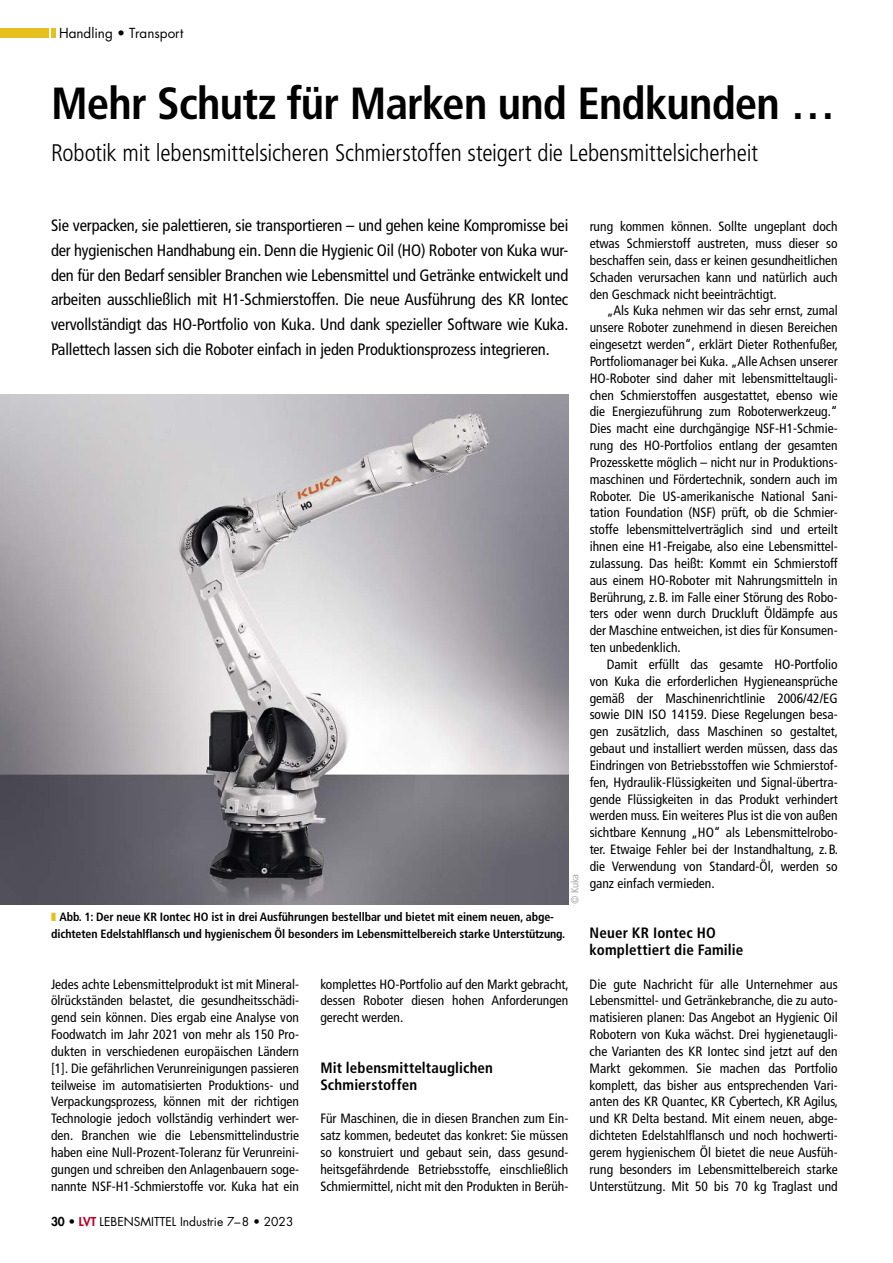
<style>
.page{position:relative;width:893px;height:1263px;background:#fff}
.page>*{position:absolute;margin:0;border:0;box-sizing:border-box;transform-origin:0 0}
.t1{font:700 condensed 45px "Frutiger LT Std";letter-spacing:-.02em;color:#000}
.t2{font:300 condensed 24px "Frutiger LT Std";letter-spacing:-.01em;color:#000}
.t3{font:condensed 16.5px/24.8px "Frutiger LT Std";letter-spacing:-.01em;color:#000;text-align:justify}
.t4{font:700 condensed 15px/16.8px "Frutiger LT Std";letter-spacing:.01em;color:#000}
.t5{font:condensed 13.5px/16.8px "Frutiger LT Std";color:#000;text-align:justify}
.t6{font:13.5px "Futura Std";color:#000}
.t7{font:700 condensed 12px/16.8px "Frutiger LT Std";letter-spacing:-.01em;color:#000}
.t8{font:12px "Futura Std";color:#000}
.t9{font:condensed 10.5px "Frutiger LT Std";color:#aaa}
.s1{color:#e7c01f}
.s2{font-weight:800}
.s3{font-weight:800;color:#be0027}
</style>
<div class="page">
<img style="left:0;top:395px;width:568px;height:509px">
<hr style="left:51px;top:28px;width:4px;height:10px;background:#e7c01f">
<div style="left:0;top:28px;width:48px;height:10px;background:#e7c01f"></div>
<p class="t6" style="left:59px;top:24px;width:126px">Handling • Transport</p>
<h1 class="t1" style="left:51px;top:76px;width:786px">Mehr Schutz für Marken und Endkunden …</h1>
<h2 class="t2" style="left:51px;top:139px;width:709px">Robotik mit lebensmittelsicheren Schmierstoffen steigert die Lebensmittelsicherheit</h2>
<p class="t3" style="left:51px;top:213px;width:519px">Sie verpacken, sie palettieren, sie transportieren – und gehen keine Kompromisse bei der hygienischen Handhabung ein. Denn die Hygienic Oil (HO) Roboter von Kuka wur&shy;den für den Bedarf sensibler Branchen wie Lebensmittel und Getränke entwickelt und arbeiten ausschließlich mit H1-Schmierstoffen. Die neue Ausführung des KR Iontec vervollständigt das HO-Portfolio von Kuka. Und dank spezieller Software wie Kuka.<br>Pallettech lassen sich die Roboter einfach in jeden Produktionsprozess integrieren.</p>
<p class="t9" style="left:569px;top:904px;width:32px;rotate:-90deg">© Kuka</p>
<p class="t7" style="left:51px;top:909px;width:516px"><span class="s1">❚</span> Abb. 1: Der neue KR Iontec HO ist in drei Ausführungen bestellbar und bietet mit einem neuen, abge&shy;dichteten Edelstahlflansch und hygienischem Öl besonders im Lebensmittelbereich starke Unterstützung.</p>
<p class="t5" style="left:51px;top:975px;width:250px">Jedes achte Lebensmittelprodukt ist mit Mineral&shy;ölrückständen belastet, die gesundheitsschädi&shy;gend sein können. Dies ergab eine Analyse von Foodwatch im Jahr 2021 von mehr als 150 Pro&shy;dukten in verschiedenen europäischen Ländern [1]. Die gefährlichen Verunreinigungen passieren teilweise im automatisierten Produktions- und Verpackungsprozess, können mit der richtigen Technologie jedoch vollständig verhindert wer&shy;den. Branchen wie die Lebensmittelindustrie haben eine Null-Prozent-Toleranz für Verunreini&shy;gungen und schreiben den Anlagenbauern soge&shy;nannte NSF-H1-Schmierstoffe vor. Kuka hat ein</p>
<p class="t5" style="left:320px;top:976px;width:250px">komplettes HO-Portfolio auf den Markt gebracht, dessen Roboter diesen hohen Anforderungen gerecht werden.</p>
<p class="t4" style="left:320px;top:1059px;width:174px">Mit lebensmitteltauglichen<br>Schmierstoffen</p>
<p class="t5" style="left:320px;top:1110px;width:250px">Für Maschinen, die in diesen Branchen zum Ein&shy;satz kommen, bedeutet das konkret: Sie müssen so konstruiert und gebaut sein, dass gesund&shy;heitsgefährdende Betriebsstoffe, einschließlich Schmiermittel, nicht mit den Produkten in Berüh-</p>
<p class="t8" style="left:51px;top:1214px;width:244px"><span class="s2">30 •</span> <span class="s3">LVT</span> LEBENSMITTEL Industrie 7–8 • 2023</p>
<p class="t5" style="left:590px;top:218px;width:250px">rung kommen können. Sollte ungeplant doch etwas Schmierstoff austreten, muss dieser so beschaffen sein, dass er keinen gesundheitlichen Schaden verursachen kann und natürlich auch den Geschmack nicht beeinträchtigt.</p>
<p class="t5" style="left:590px;top:302px;width:250px;text-indent:17px">„Als Kuka nehmen wir das sehr ernst, zumal unsere Roboter zunehmend in diesen Bereichen eingesetzt werden“, erklärt Dieter Rothenfußer, Portfoliomanager bei Kuka. „Alle Achsen unserer HO-Roboter sind daher mit lebensmitteltaugli&shy;chen Schmierstoffen ausgestattet, ebenso wie die Energiezuführung zum Roboterwerkzeug.“ Dies macht eine durchgängige NSF-H1-Schmie&shy;rung des HO-Portfolios entlang der gesamten Prozesskette möglich – nicht nur in Produktions&shy;maschinen und Fördertechnik, sondern auch im Roboter. Die US-amerikanische National Sani&shy;tation Foundation (NSF) prüft, ob die Schmier&shy;stoffe lebensmittelverträglich sind und erteilt ihnen eine H1-Freigabe, also eine Lebensmittel&shy;zulassung. Das heißt: Kommt ein Schmierstoff aus einem HO-Roboter mit Nahrungsmitteln in Berührung, z.B. im Falle einer Störung des Robo&shy;ters oder wenn durch Druckluft Öldämpfe aus der Maschine entweichen, ist dies für Konsumen&shy;ten unbedenklich.</p>
<p class="t5" style="left:590px;top:656px;width:250px;text-indent:17px">Damit erfüllt das gesamte HO-Portfolio von Kuka die erforderlichen Hygieneansprüche gemäß der Maschinenrichtlinie 2006/42/EG sowie DIN ISO 14159. Diese Regelungen besa&shy;gen zusätzlich, dass Maschinen so gestaltet, gebaut und installiert werden müssen, dass das Eindringen von Betriebsstoffen wie Schmierstof&shy;fen, Hydraulik-Flüssigkeiten und Signal-übertra&shy;gende Flüssigkeiten in das Produkt verhindert werden muss. Ein weiteres Plus ist die von außen sichtbare Kennung „HO“ als Lebensmittelrobo&shy;ter. Etwaige Fehler bei der Instandhaltung, z.B. die Verwendung von Standard-Öl, werden so ganz einfach vermieden.</p>
<p class="t4" style="left:590px;top:924px;width:155px">Neuer KR Iontec HO komplettiert die Familie</p>
<p class="t5" style="left:590px;top:975px;width:250px">Die gute Nachricht für alle Unternehmer aus Lebensmittel- und Getränkebranche, die zu auto&shy;matisieren planen: Das Angebot an Hygienic Oil Robotern von Kuka wächst. Drei hygienetaugli&shy;che Varianten des KR Iontec sind jetzt auf den Markt gekommen. Sie machen das Portfolio komplett, das bisher aus entsprechenden Vari&shy;anten des KR Quantec, KR Cybertech, KR Agilus, und KR Delta bestand. Mit einem neuen, abge&shy;dichteten Edelstahlflansch und noch hochwerti&shy;gerem hygienischem Öl bietet die neue Ausfüh&shy;rung besonders im Lebensmittelbereich starke Unterstützung. Mit 50 bis 70 kg Traglast und</p>
</div>
